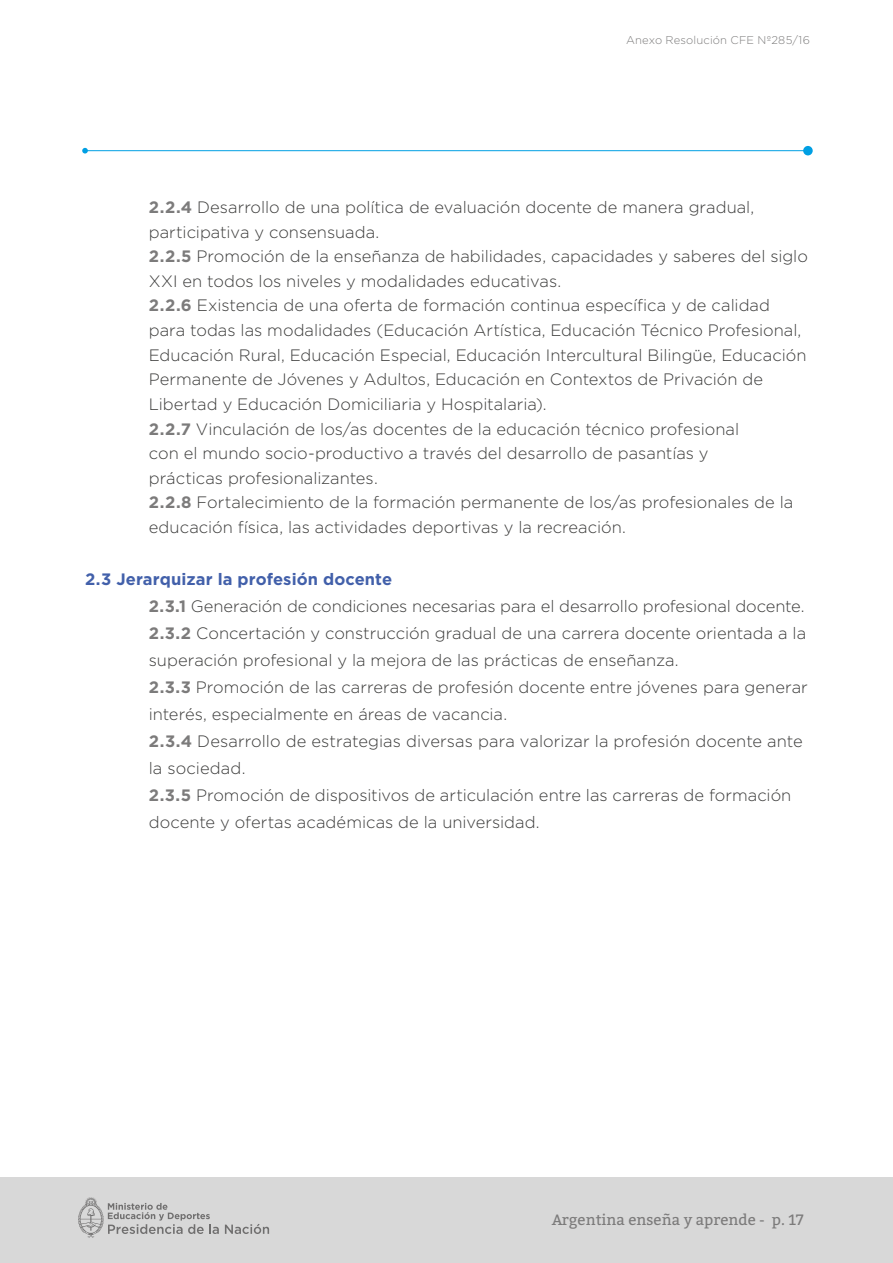
<style>
.page{position:relative;width:893px;height:1263px;background:#fff}
.page>*{position:absolute;margin:0;border:0;box-sizing:border-box;transform-origin:0 0}
.t1{font:300 16.5px/24.6px "Gotham";color:#3c3c3b}
.t2{font:15px "Bitter";color:#7c7b7b}
.t3{font:300 11.25px "Gotham";letter-spacing:.015em;color:#7c7b7b}
.s1{font-weight:700;color:#7c7b7b}
.s2{font-weight:700;color:#4260aa}
</style>
<div class="page">
<div style="left:0;top:1178px;width:893px;height:85px;background:#d8d8d8"></div>
<svg style="left:225px;top:1224px;width:44px;height:10px"></svg>
<svg style="left:78px;top:1197px;width:141px;height:41px"></svg>
<hr style="left:85px;top:150px;width:723px;height:1px;background:#009fe3">
<svg style="left:82px;top:148px;width:6px;height:5px"></svg>
<div style="left:803px;top:146px;width:10px;height:9px;background:#009fe3;border-radius:50%"></div>
<p class="t3" style="left:626px;top:34px;width:185px">Anexo Resolución CFE Nº285/16</p>
<p class="t1" style="left:149px;top:195px;width:661px"><span class="s1">2.2.4</span> Desarrollo de una política de evaluación docente de manera gradual, participativa y consensuada.<br><span class="s1">2.2.5</span> Promoción de la enseñanza de habilidades, capacidades y saberes del siglo XXI en todos los niveles y modalidades educativas.<br><span class="s1">2.2.6</span> Existencia de una oferta de formación continua específica y de calidad para todas las modalidades (Educación Artística, Educación Técnico Profesional, Educación Rural, Educación Especial, Educación Intercultural Bilingüe, Educación Permanente de Jóvenes y Adultos, Educación en Contextos de Privación de Libertad y Educación Domiciliaria y Hospitalaria).<br><span class="s1">2.2.7</span> Vinculación de los/as docentes de la educación técnico profesional<br>con el mundo socio-productivo a través del desarrollo de pasantías y<br>prácticas profesionalizantes.<br><span class="s1">2.2.8</span> Fortalecimiento de la formación permanente de los/as profesionales de la educación física, las actividades deportivas y la recreación.</p>
<p class="t1" style="left:149px;top:565px;width:661px;line-height:27px;text-indent:-64px"><span class="s2">2.3 Jerarquizar la profesión docente<br></span><span class="s1">2.3.1</span> Generación de condiciones necesarias para el desarrollo profesional docente.<br><span class="s1">2.3.2</span> Concertación y construcción gradual de una carrera docente orientada a la superación profesional y la mejora de las prácticas de enseñanza.<br><span class="s1">2.3.3</span> Promoción de las carreras de profesión docente entre jóvenes para generar interés, especialmente en áreas de vacancia.<br><span class="s1">2.3.4</span> Desarrollo de estrategias diversas para valorizar la profesión docente ante la sociedad.<br><span class="s1">2.3.5</span> Promoción de dispositivos de articulación entre las carreras de formación docente y ofertas académicas de la universidad.</p>
<p class="t2" style="left:552px;top:1210px;width:253px">Argentina enseña y aprende - p. 17</p>
</div>
